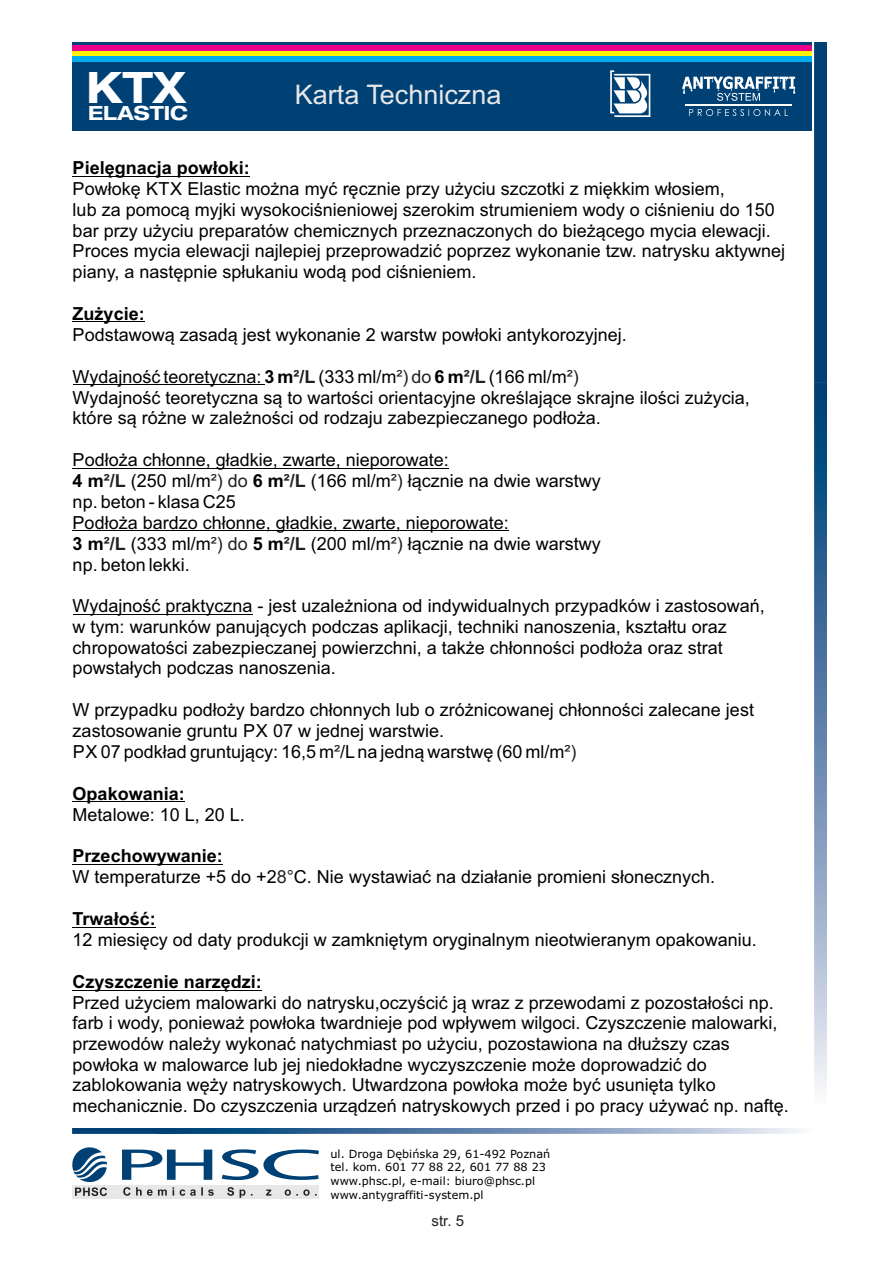
<style>
.page{position:relative;width:893px;height:1263px;background:#fff}
.page>*{position:absolute;margin:0;border:0;box-sizing:border-box;transform-origin:0 0}
.t1{font:43.35px "Ford Bd PL";color:#fff;scale:.96 1}
.t2{font:27px "Arial";color:#e6e7e9}
.t3{font:19.5px "Ford Bd PL";color:#fff}
.t4{font:18px/20.7px "Arial";color:#000}
.t5{font:700 18px "Arial";color:#000}
.t6{font:15px "Arial";color:#231f20}
.t7{font:11.25px/13.6px "Verdana";color:#000}
.s1{font-weight:700}
.s2{font-weight:700;color:#231f20}
.s3{color:#231f20}
</style>
<div class="page">
<img style="left:814px;top:43px;width:13px;height:1047px">
<img style="left:72px;top:1128px;width:728px;height:6px">
<hr style="left:73px;top:176px;width:177px;height:1px;background:#000">
<hr style="left:73px;top:321px;width:72px;height:1px;background:#000">
<hr style="left:73px;top:384px;width:192px;height:1px;background:#000">
<hr style="left:73px;top:468px;width:376px;height:1px;background:#000">
<hr style="left:73px;top:530px;width:436px;height:1px;background:#000">
<hr style="left:73px;top:614px;width:180px;height:1px;background:#000">
<hr style="left:73px;top:801px;width:112px;height:1px;background:#000">
<hr style="left:73px;top:864px;width:150px;height:1px;background:#000">
<hr style="left:73px;top:927px;width:83px;height:1px;background:#000">
<hr style="left:73px;top:990px;width:189px;height:1px;background:#000">
<svg style="left:122px;top:1149px;width:197px;height:31px"></svg>
<div style="left:72px;top:1185px;width:247px;height:13px;background:#e6e7e9"></div>
<svg style="left:123px;top:1187px;width:194px;height:11px"></svg>
<svg style="left:72px;top:1147px;width:35px;height:49px"></svg>
<div style="left:72px;top:43px;width:740px;height:88px;background:#004175"></div>
<div style="left:72px;top:46px;width:740px;height:5px;background:#ed028c"></div>
<div style="left:72px;top:51px;width:740px;height:5px;background:#fff101"></div>
<div style="left:72px;top:56px;width:740px;height:5px;background:#00aeef"></div>
<svg style="left:610px;top:70px;width:40px;height:47px"></svg>
<svg style="left:689px;top:109px;width:99px;height:7px"></svg>
<hr style="left:685px;top:104px;width:107px;height:2px;background:#fff">
<svg style="left:682px;top:76px;width:113px;height:25px"></svg>
<h1 class="t1" style="left:87px;top:69px;width:105px">KTX</h1>
<p class="t3" style="left:88px;top:105px;width:101px">ELASTIC</p>
<h2 class="t2" style="left:295px;top:85px;width:208px">Karta Techniczna</h2>
<p class="t5" style="left:73px;top:161px;width:179px">Pielęgnacja powłoki:</p>
<p class="t4" style="left:73px;top:180px;width:714px">Powłokę KTX Elastic można myć ręcznie przy użyciu szczotki z miękkim włosiem,<br>lub za pomocą myjki wysokociśnieniowej szerokim strumieniem wody o ciśnieniu do 150 bar przy użyciu preparatów chemicznych przeznaczonych do bieżącego mycia elewacji.<br>Proces mycia elewacji najlepiej przeprowadzić poprzez wykonanie tzw. natrysku aktywnej piany, a następnie spłukaniu wodą pod ciśnieniem.</p>
<p class="t5" style="left:73px;top:307px;width:74px">Zużycie:</p>
<p class="t4" style="left:73px;top:326px;width:556px">Podstawową zasadą jest wykonanie 2 warstw powłoki antykorozyjnej.</p>
<p class="t4" style="left:73px;top:368px;width:679px">Wydajność teoretyczna: <span class="s1">3 m</span><span class="s2">²/L</span> (333 ml/m<span class="s3">²) do</span> <span class="s1">6 m</span><span class="s2">²/L</span> (166 ml/m<span class="s3">²)<br></span>Wydajność teoretyczna są to wartości orientacyjne określające skrajne ilości zużycia, które są różne w zależności od rodzaju zabezpieczanego podłoża.</p>
<p class="t4" style="left:73px;top:451px;width:530px">Podłoża chłonne, gładkie, zwarte, nieporowate:<br><span class="s1">4 m</span><span class="s2">²/L</span> (250 ml/m<span class="s3">²) do</span> <span class="s1">6 m</span><span class="s2">²/L</span> (166 ml/m<span class="s3">²)</span> łącznie na dwie warstwy np. beton - klasa C25<br>Podłoża bardzo chłonne, gładkie, zwarte, nieporowate:<br><span class="s1">3 m</span><span class="s2">²/L</span> (333 ml/m<span class="s3">²) do</span> <span class="s1">5 m</span><span class="s2">²/L</span> (200 ml/m<span class="s3">²)</span> łącznie na dwie warstwy np. beton lekki.</p>
<p class="t4" style="left:73px;top:597px;width:694px">Wydajność praktyczna - jest uzależniona od indywidualnych przypadków i zastosowań, w tym: warunków panujących podczas aplikacji, techniki nanoszenia, kształtu oraz chropowatości zabezpieczanej powierzchni, a także chłonności podłoża oraz strat powstałych podczas nanoszenia.</p>
<p class="t4" style="left:73px;top:701px;width:683px">W przypadku podłoży bardzo chłonnych lub o zróżnicowanej chłonności zalecane jest zastosowanie gruntu PX 07 w jednej warstwie.<br>PX 07 podkład gruntujący: 16,5 m<span class="s3">²</span>/Lna jedną warstwę (60 ml/m<span class="s3">²)</span></p>
<p class="t5" style="left:73px;top:786px;width:114px">Opakowania:</p>
<p class="t4" style="left:73px;top:805px;width:174px">Metalowe: 10 L, 20 L.</p>
<p class="t4" style="left:73px;top:847px;width:644px"><span class="s1">Przechowywanie:<br></span>W temperaturze +5 do +2<span class="s3">8°</span>C. Nie wystawiać na działanie promieni słonecznych.</p>
<p class="t5" style="left:73px;top:912px;width:85px">Trwałość:</p>
<p class="t4" style="left:73px;top:931px;width:686px">12 miesięcy od daty produkcji w zamkniętym oryginalnym nieotwieranym opakowaniu.</p>
<p class="t5" style="left:73px;top:975px;width:191px">Czyszczenie narzędzi:</p>
<p class="t4" style="left:73px;top:994px;width:718px">Przed użyciem malowarki do natrysku,oczyścić ją wraz z przewodami z pozostałości np. farb i wody, ponieważ powłoka twardnieje pod wpływem wilgoci. Czyszczenie malowarki, przewodów należy wykonać natychmiast po użyciu, pozostawiona na dłuższy czas powłoka w malowarce lub jej niedokładne wyczyszczenie może doprowadzić do zablokowania węży natryskowych. Utwardzona powłoka może być usunięta tylko mechanicznie. Do czyszczenia urządzeń natryskowych przed i po pracy używać np. naftę.</p>
<p class="t7" style="left:330px;top:1148px;width:221px">ul. Droga Dębińska 29, 61-492 Poznań tel. kom. 601 77 88 22, 601 77 88 23 www.phsc.pl, e-mail: biuro@phsc.pl www.antygraffiti-system.pl</p>
<p class="t6" style="left:432px;top:1215px;width:34px">str. 5</p>
</div>
